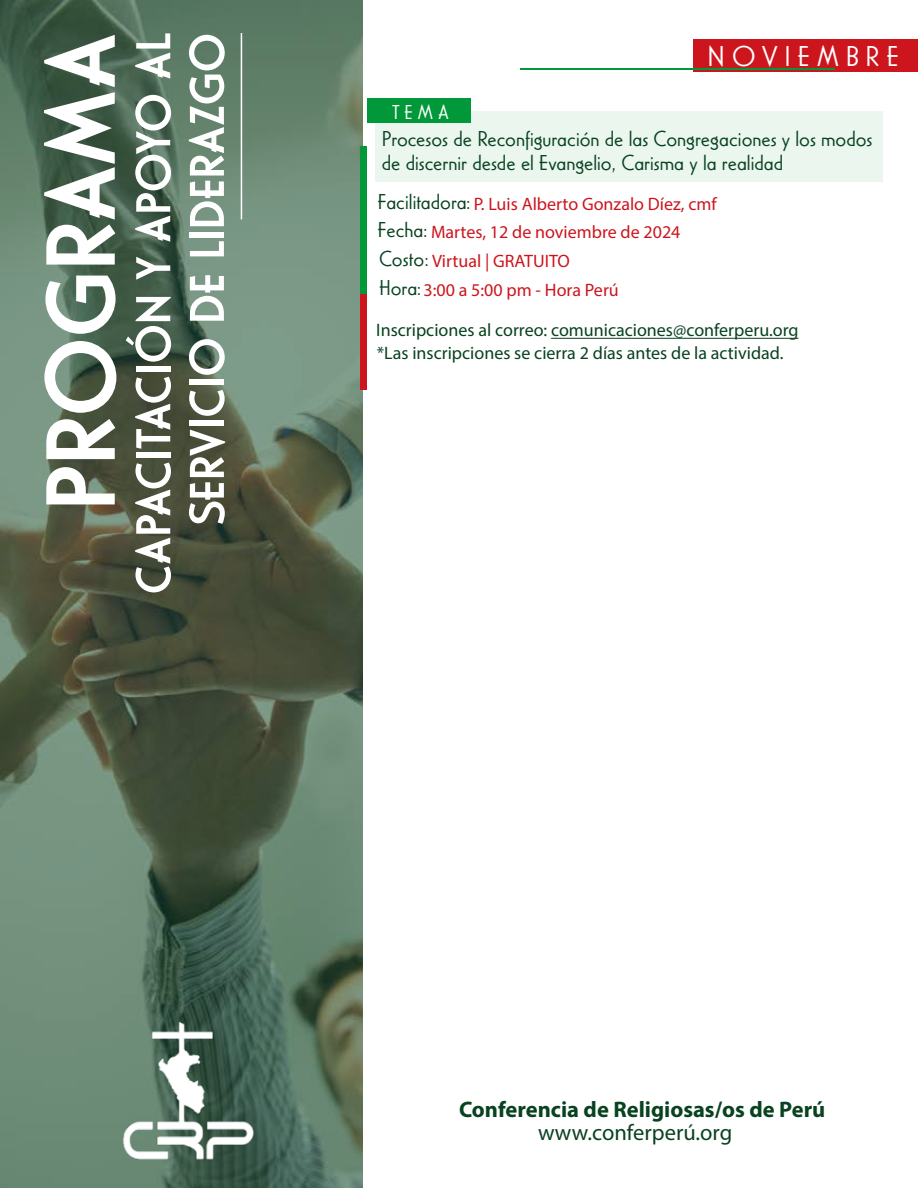
<style>
.page{position:relative;width:918px;height:1188px;background:#fff}
.page>*{position:absolute;margin:0;border:0;box-sizing:border-box;transform-origin:0 0}
.t1{font:500 102.6px "Casablanca URW";color:#fff}
.t2{font:500 51px "Casablanca URW";color:#fff}
.t3{font:300 30px "Casablanca URW";letter-spacing:.23em;color:#fff}
.t4{font:300 22.5px/28.5px "Casablanca URW";color:#08421f}
.t5{font:700 22.5px "Myriad Pro";color:#08421f}
.t6{font:22.5px "Myriad Pro";color:#08421f}
.t7{font:300 21px "Casablanca URW";color:#fff}
.t8{font:18px "Myriad Pro";color:#cd151e}
.t9{font:18px "Myriad Pro";color:#08421f}
.s1{font-family:"Casablanca URW";font-weight:300;font-size:22.5px;color:#08421f}
</style>
<div class="page">
<svg style="left:0;top:0;width:363px;height:1188px;background:#596f5b"></svg>
<img style="left:95px;top:1012px;width:182px;height:155px">
<hr style="left:241px;top:33px;width:1px;height:186px;background:#fff">
<div style="left:360px;top:147px;width:7px;height:148px;background:#009839"></div>
<div style="left:360px;top:295px;width:7px;height:95px;background:#cd151e"></div>
<hr style="left:551px;top:338px;width:248px;height:1px;background:#08421f">
<div style="left:375px;top:111px;width:508px;height:71px;background:#ebf6ef"></div>
<div style="left:693px;top:39px;width:225px;height:33px;background:#cd151e"></div>
<hr style="left:520px;top:68px;width:315px;height:1px;background:#009839">
<div style="left:367px;top:99px;width:104px;height:24px;background:#009839"></div>
<h2 class="t2" style="left:125px;top:594px;width:563px;rotate:-90deg">CAPACITACIÓN Y APOYO AL</h2>
<h1 class="t1" style="left:23px;top:511px;width:479px;rotate:-90deg">PROGRAMA</h1>
<h2 class="t2" style="left:178px;top:525px;width:493px;rotate:-90deg">SERVICIO DE LIDERAZGO</h2>
<h3 class="t3" style="left:708px;top:39px;width:193px">NOVIEMBRE</h3>
<p class="t7" style="left:392px;top:100px;width:58px">TEMA</p>
<p class="t4" style="left:382px;top:126px;width:492px;line-height:24px">Procesos de Reconfiguración de las Congregaciones y los modos de discernir desde el Evangelio, Carisma y la realidad</p>
<p class="t4" style="left:378px;top:187px;width:94px">Facilitadora:<br>Fecha:</p>
<p class="t8" style="left:474px;top:192px;width:244px">P. Luis Alberto Gonzalo Díez, cmf</p>
<p class="t8" style="left:431px;top:221px;width:251px">Martes, 12 de noviembre de 2024</p>
<p class="t8" style="left:379px;top:250px;width:192px"><span class="s1">Costo:</span> Virtual | GRATUITO</p>
<p class="t8" style="left:379px;top:279px;width:241px"><span class="s1">Hora:</span> 3:00 a 5:00 pm - Hora Perú</p>
<p class="t9" style="left:376px;top:319px;width:424px">Inscripciones al correo: comunicaciones@conferperu.org</p>
<p class="t9" style="left:377px;top:342px;width:408px">*Las inscripciones se cierra 2 días antes de la actividad.</p>
<p class="t5" style="left:459px;top:1095px;width:368px">Conferencia de Religiosas/os de Perú</p>
<p class="t6" style="left:538px;top:1119px;width:196px">www.conferperú.org</p>
</div>
